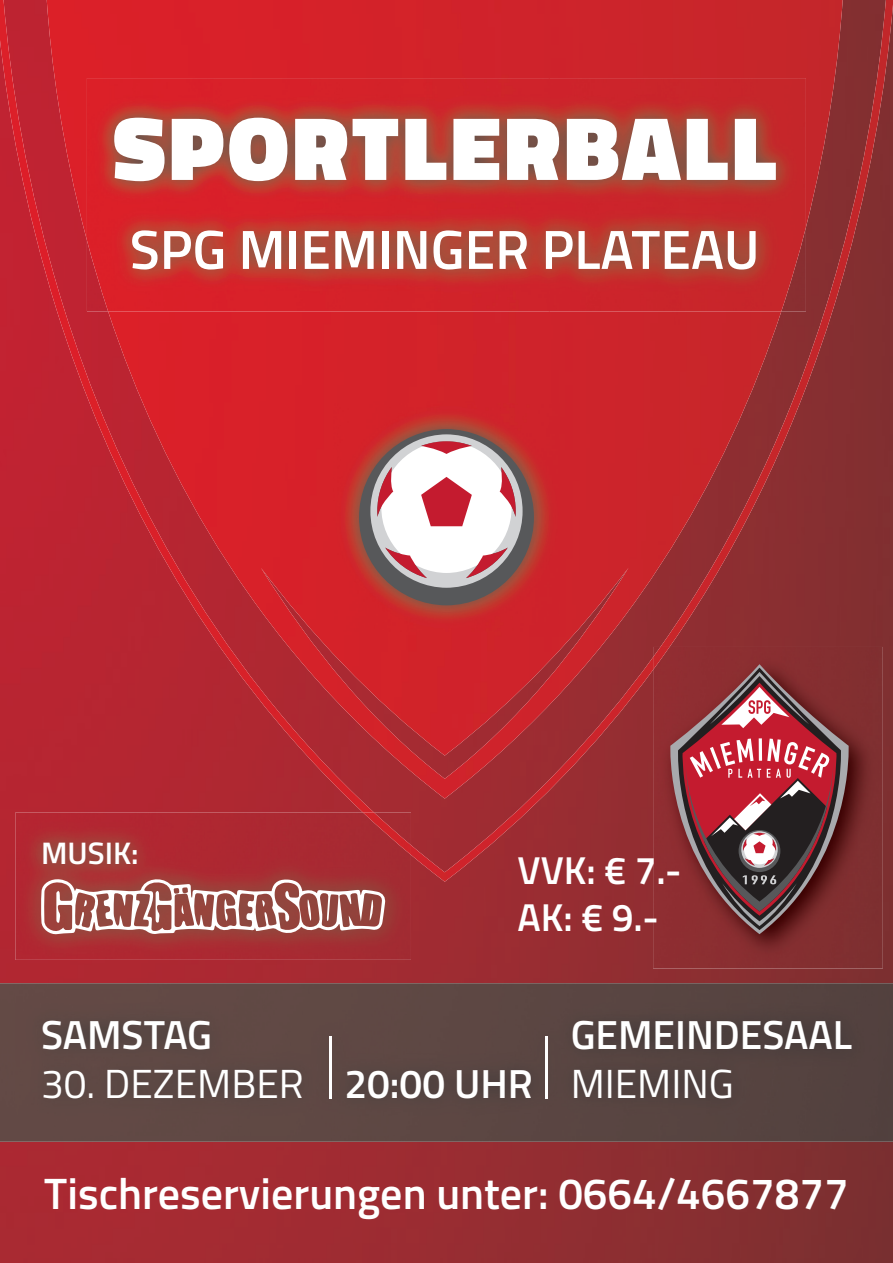
<style>
.page{position:relative;width:893px;height:1263px;background:#fff}
.page>*{position:absolute;margin:0;border:0;box-sizing:border-box;transform-origin:0 0}
.t1{font:900 91.2px "Titillium";letter-spacing:.04em;color:#fff}
.t2{font:600 55.2px "Titillium";color:#fff}
.t3{font:600 43.95px "Titillium";color:#fff}
.t4{font:40.65px "Titillium";color:#fff}
.t5{font:600 40.65px "Titillium";color:#fff}
.t6{font:600 39px/46.7px "Titillium";color:#fff}
.t7{font:600 31.2px "Titillium";color:#fff}
.s1{font-weight:600}
</style>
<div class="page">
<img style="left:0;top:882px;width:893px;height:381px">
<img style="left:0;top:983px;width:893px;height:159px">
<img style="left:15px;top:989px;width:863px;height:147px">
<hr style="left:330px;top:1036px;width:2px;height:62px;background:#fff">
<hr style="left:546px;top:1036px;width:2px;height:62px;background:#fff">
<img style="left:15px;top:882px;width:396px;height:78px">
<svg style="left:41px;top:882px;width:345px;height:53px"></svg>
<img style="left:0;top:1px;width:893px;height:881px">
<img style="left:363px;top:812px;width:48px;height:43px">
<hr style="left:0;top:0;width:893px;height:1px;background:#575a5b">
<img style="left:87px;top:78px;width:719px;height:233px">
<img style="left:653px;top:647px;width:230px;height:321px">
<img style="left:653px;top:647px;width:16px;height:23px">
<svg style="left:665px;top:664px;width:189px;height:270px;background:#812d2f"></svg>
<svg style="left:673px;top:668px;width:173px;height:262px;background:#81393b"></svg>
<svg style="left:678px;top:683px;width:163px;height:233px;background:#8a424a"></svg>
<img style="left:333px;top:403px;width:227px;height:228px">
<svg style="left:359px;top:429px;width:175px;height:176px"></svg>
<h1 class="t1" style="left:113px;top:81px;width:665px">SPORTLERBALL</h1>
<p class="t2" style="left:130px;top:208px;width:631px">SPG MIEMINGER PLATEAU</p>
<p class="t7" style="left:41px;top:830px;width:99px">MUSIK:</p>
<p class="t6" style="left:518px;top:845px;width:166px">VVK: € 7.-<br>AK: € 9.-</p>
<p class="t5" style="left:41px;top:1004px;width:173px">SAMSTAG</p>
<p class="t4" style="left:41px;top:1054px;width:493px">30. DEZEMBER <span class="s1">20:00 UHR</span></p>
<p class="t5" style="left:571px;top:1004px;width:283px">GEMEINDESAAL</p>
<p class="t4" style="left:571px;top:1054px;width:165px">MIEMING</p>
<p class="t3" style="left:44px;top:1161px;width:806px">Tischreservierungen unter: 0664/4667877</p>
</div>
